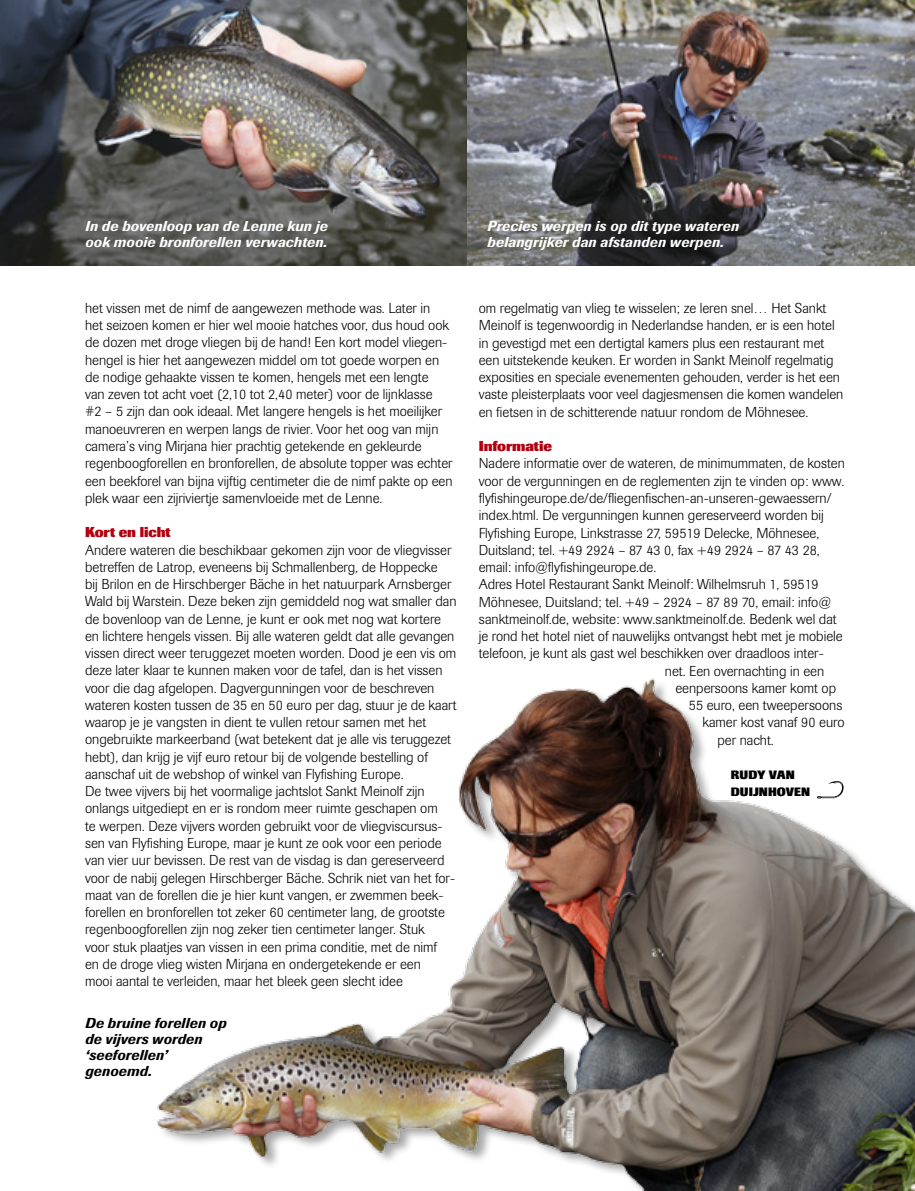
<style>
.page{position:relative;width:915px;height:1191px;background:#fff}
.page>*{position:absolute;margin:0;border:0;box-sizing:border-box;transform-origin:0 0}
.t1{font:300 14.25px/17.2px "Imago";color:#000}
.t2{font:italic 500 14.25px/15.8px "Imago";letter-spacing:.015em;color:#fff}
.t3{font:italic 500 14.25px/15.8px "Imago";letter-spacing:.015em;color:#000}
.t4{font:800 14.25px "Imago";letter-spacing:-.01em;color:#b30010}
.t5{font:800 12px/17.2px "Imago";letter-spacing:.01em;color:#000}
</style>
<div class="page">
<img style="left:0;top:0;width:914px;height:265px">
<img style="left:157px;top:678px;width:757px;height:513px">
<p class="t2" style="left:85px;top:218px;width:244px">In de bovenloop van de Lenne kun je ook mooie bronforellen verwachten.</p>
<p class="t2" style="left:487px;top:218px;width:253px">Precies werpen is op dit type wateren belangrijker dan afstanden werpen.</p>
<p class="t1" style="left:85px;top:299px;width:369px">het vissen met de nimf de aangewezen methode was. Later in<br>het seizoen komen er hier wel mooie hatches voor, dus houd ook de dozen met droge vliegen bij de hand! Een kort model vliegen&shy;hengel is hier het aangewezen middel om tot goede worpen en de nodige gehaakte vissen te komen, hengels met een lengte<br>van zeven tot acht voet (2,10 tot 2,40 meter) voor de lijnklasse<br>#2 – 5 zijn dan ook ideaal. Met langere hengels is het moeilijker manoeuvreren en werpen langs de rivier. Voor het oog van mijn camera’s ving Mirjana hier prachtig getekende en gekleurde regenboogforellen en bronforellen, de absolute topper was echter een beekforel van bijna vijftig centimeter die de nimf pakte op een plek waar een zijriviertje samenvloeide met de Lenne.</p>
<p class="t4" style="left:85px;top:524px;width:87px">Kort en licht</p>
<p class="t1" style="left:85px;top:541px;width:373px">Andere wateren die beschikbaar gekomen zijn voor de vliegvisser betreffen de Latrop, eveneens bij Schmallenberg, de Hoppecke<br>bij Brilon en de Hirschberger Bäche in het natuurpark Arnsberger Wald bij Warstein. Deze beken zijn gemiddeld nog wat smaller dan de bovenloop van de Lenne, je kunt er ook met nog wat kortere en lichtere hengels vissen. Bij alle wateren geldt dat alle gevangen vissen direct weer teruggezet moeten worden. Dood je een vis om deze later klaar te kunnen maken voor de tafel, dan is het vissen voor die dag afgelopen. Dagvergunningen voor de beschreven wateren kosten tussen de 35 en 50 euro per dag, stuur je de kaart waarop je je vangsten in dient te vullen retour samen met het ongebruikte markeerband (wat betekent dat je alle vis teruggezet hebt), dan krijg je vijf euro retour bij de volgende bestelling of aanschaf uit de webshop of winkel van Flyfishing Europe.<br>De twee vijvers bij het voormalige jachtslot Sankt Meinolf zijn onlangs uitgediept en er is rondom meer ruimte geschapen om<br>te werpen. Deze vijvers worden gebruikt voor de vliegviscursus&shy;sen van Flyfishing Europe, maar je kunt ze ook voor een periode van vier uur bevissen. De rest van de visdag is dan gereserveerd voor de nabij gelegen Hirschberger Bäche. Schrik niet van het for&shy;maat van de forellen die je hier kunt vangen, er zwemmen beek&shy;forellen en bronforellen tot zeker 60 centimeter lang, de grootste regenboogforellen zijn nog zeker tien centimeter langer. Stuk<br>voor stuk plaatjes van vissen in een prima conditie, met de nimf<br>en de droge vlieg wisten Mirjana en ondergetekende er een<br>mooi aantal te verleiden, maar het bleek geen slecht idee</p>
<p class="t3" style="left:85px;top:1015px;width:143px">De bruine forellen op de vijvers worden ‘seeforellen’ genoemd.</p>
<p class="t1" style="left:478px;top:300px;width:366px">om regelmatig van vlieg te wisselen; ze leren snel… Het Sankt Meinolf is tegenwoordig in Nederlandse handen, er is een hotel in gevestigd met een dertigtal kamers plus een restaurant met een uitstekende keuken. Er worden in Sankt Meinolf regelmatig exposities en speciale evenementen gehouden, verder is het een vaste pleisterplaats voor veel dagjesmensen die komen wandelen en fietsen in de schitterende natuur rondom de Möhnesee.</p>
<p class="t4" style="left:478px;top:437px;width:75px">Informatie</p>
<p class="t1" style="left:478px;top:455px;width:367px">Nadere informatie over de wateren, de minimummaten, de kosten</p>
<p class="t1" style="left:478px;top:472px;width:367px">voor de vergunningen en de reglementen zijn te vinden op: www.</p>
<p class="t1" style="left:478px;top:490px;width:354px">flyfishingeurope.de/de/fliegenfischen-an-unseren-gewaessern/</p>
<p class="t1" style="left:478px;top:507px;width:346px">index.html. De vergunningen kunnen gereserveerd worden bij</p>
<p class="t1" style="left:478px;top:524px;width:342px">Flyfishing Europe, Linkstrasse 27, 59519 Delecke, Möhnesee,</p>
<p class="t1" style="left:478px;top:541px;width:342px">Duitsland; tel. +49 2924 – 87 43 0, fax +49 2924 – 87 43 28,</p>
<p class="t1" style="left:478px;top:559px;width:179px">email: info@flyfishingeurope.de.</p>
<p class="t1" style="left:478px;top:576px;width:341px">Adres Hotel Restaurant Sankt Meinolf: Wilhelmsruh 1, 59519</p>
<p class="t1" style="left:478px;top:593px;width:354px">Möhnesee, Duitsland; tel. +49 – 2924 – 87 89 70, email: info@</p>
<p class="t1" style="left:478px;top:610px;width:359px">sanktmeinolf.de, website: www.sanktmeinolf.de. Bedenk wel dat</p>
<p class="t1" style="left:478px;top:628px;width:365px">je rond het hotel niet of nauwelijks ontvangst hebt met je mobiele</p>
<p class="t1" style="left:478px;top:645px;width:346px">telefoon, je kunt als gast wel beschikken over draadloos inter-</p>
<p class="t1" style="left:664px;top:662px;width:161px">net. Een overnachting in een</p>
<p class="t1" style="left:675px;top:679px;width:162px">eenpersoons kamer komt op</p>
<p class="t1" style="left:688px;top:697px;width:155px">55 euro, een tweepersoons</p>
<p class="t1" style="left:702px;top:714px;width:143px">kamer kost vanaf 90 euro</p>
<p class="t1" style="left:717px;top:731px;width:58px">per nacht.</p>
<p class="t5" style="left:730px;top:766px;width:79px">Rudy van<br>Duijnhoven</p>
</div>
